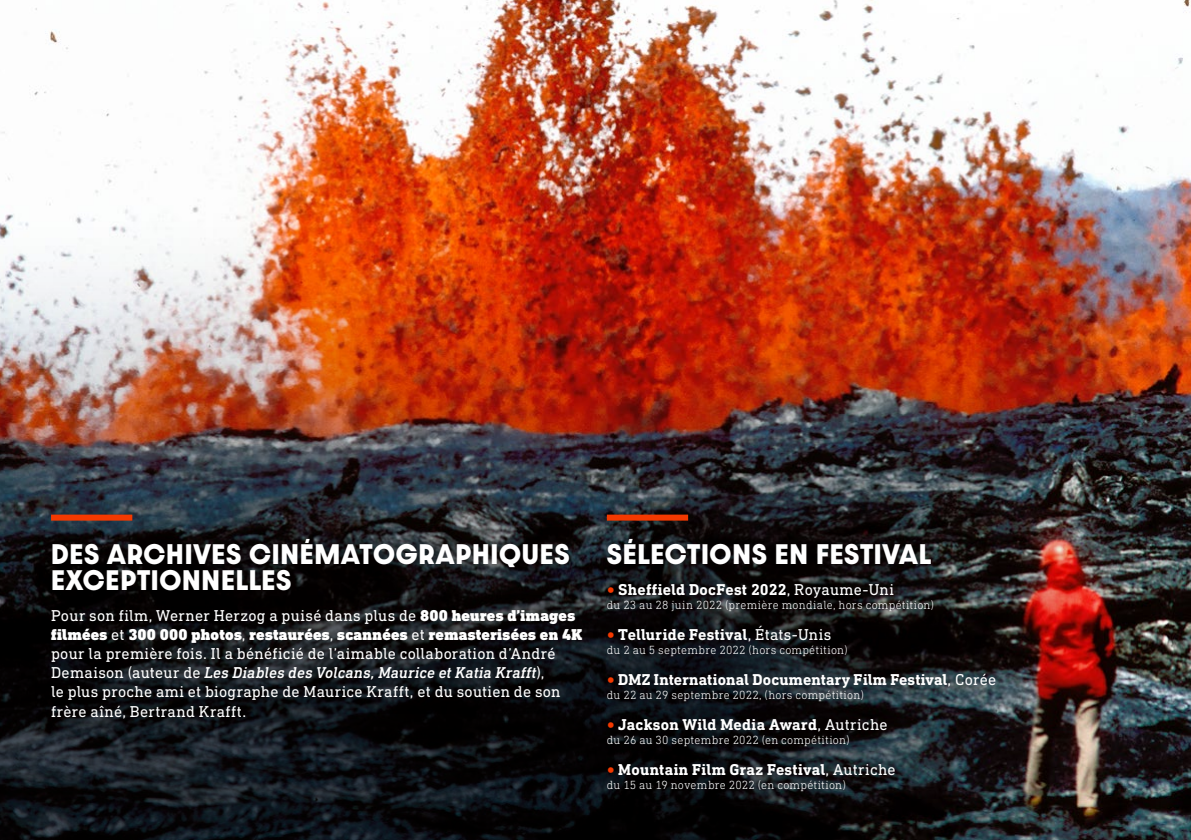
<style>
.page{position:relative;width:1191px;height:840px;background:#fff}
.page>*{position:absolute;margin:0;border:0;box-sizing:border-box;transform-origin:0 0}
.t1{font:700 24px/26px "Dazzle Unicase";letter-spacing:.035em;color:#fff}
.t2{font:16px/19.2px "DIN Next Slab W01";letter-spacing:.015em;color:#fff}
.t3{font:700 16px "DIN Next Slab W01";letter-spacing:.015em;color:#fff}
.t4{font:300 12px "DIN Next Slab W01";letter-spacing:.02em;color:#fff}
.s1{font-weight:900}
.s2{font-weight:500;font-style:italic}
.s3{font-weight:900;color:#f43900}
.s4{font-weight:400}
</style>
<div class="page">
<img style="left:1px;top:0;width:1190px;height:183px">
<img style="left:0;top:183px;width:1191px;height:656px">
<div style="left:33px;top:521px;width:566px;height:214px;background:#000;opacity:.7"></div>
<div style="left:589px;top:521px;width:423px;height:286px;background:#000;opacity:.7"></div>
<div style="left:607px;top:514px;width:81px;height:6px;background:#f43900"></div>
<div style="left:51px;top:514px;width:81px;height:6px;background:#f43900"></div>
<h1 class="t1" style="left:51px;top:540px;width:520px">DES ARCHIVES CINÉMATOGRAPHIQUES<br>EXCEPTIONNELLES</h1>
<p class="t2" style="left:51px;top:605px;width:533px">Pour son film, Werner Herzog a puisé dans plus de <span class="s1">800 heures d’images filmées</span> et <span class="s1">300 000 photos</span>, <span class="s1">restaurées</span>, <span class="s1">scannées</span> et <span class="s1">remasterisées en 4K </span>pour la première fois. Il a bénéficié de l’aimable collaboration d’André Demaison (auteur de <span class="s2">Les Diables des Volcans, Maurice et Katia Krafft</span>),<br>le plus proche ami et biographe de Maurice Krafft, et du soutien de son frère aîné, Bertrand Krafft.</p>
<h1 class="t1" style="left:607px;top:540px;width:326px">SÉLECTIONS EN FESTIVAL</h1>
<p class="t3" style="left:607px;top:579px;width:289px"><span class="s3">•</span> Sheffield DocFest 2022<span class="s4">, Royaume-Uni</span></p>
<p class="t4" style="left:607px;top:597px;width:329px">du 23 au 28 juin 2022 (première mondiale, hors compétition)</p>
<p class="t3" style="left:607px;top:624px;width:226px"><span class="s3">•</span> Telluride Festival<span class="s4">, États-Unis</span></p>
<p class="t4" style="left:607px;top:642px;width:242px">du 2 au 5 septembre 2022 (hors compétition)</p>
<p class="t3" style="left:607px;top:669px;width:391px"><span class="s3">•</span> DMZ International Documentary Film Festival<span class="s4">, Corée</span></p>
<p class="t4" style="left:607px;top:687px;width:259px">du 22 au 29 septembre 2022, (hors compétition)</p>
<p class="t3" style="left:607px;top:714px;width:282px"><span class="s3">•</span> Jackson Wild Media Award<span class="s4">, Autriche</span></p>
<p class="t4" style="left:607px;top:732px;width:244px">du 26 au 30 septembre 2022 (en compétition)</p>
<p class="t3" style="left:607px;top:759px;width:290px"><span class="s3">•</span> Mountain Film Graz Festival<span class="s4">, Autriche</span></p>
<p class="t4" style="left:607px;top:777px;width:241px">du 15 au 19 novembre 2022 (en compétition)</p>
</div>
